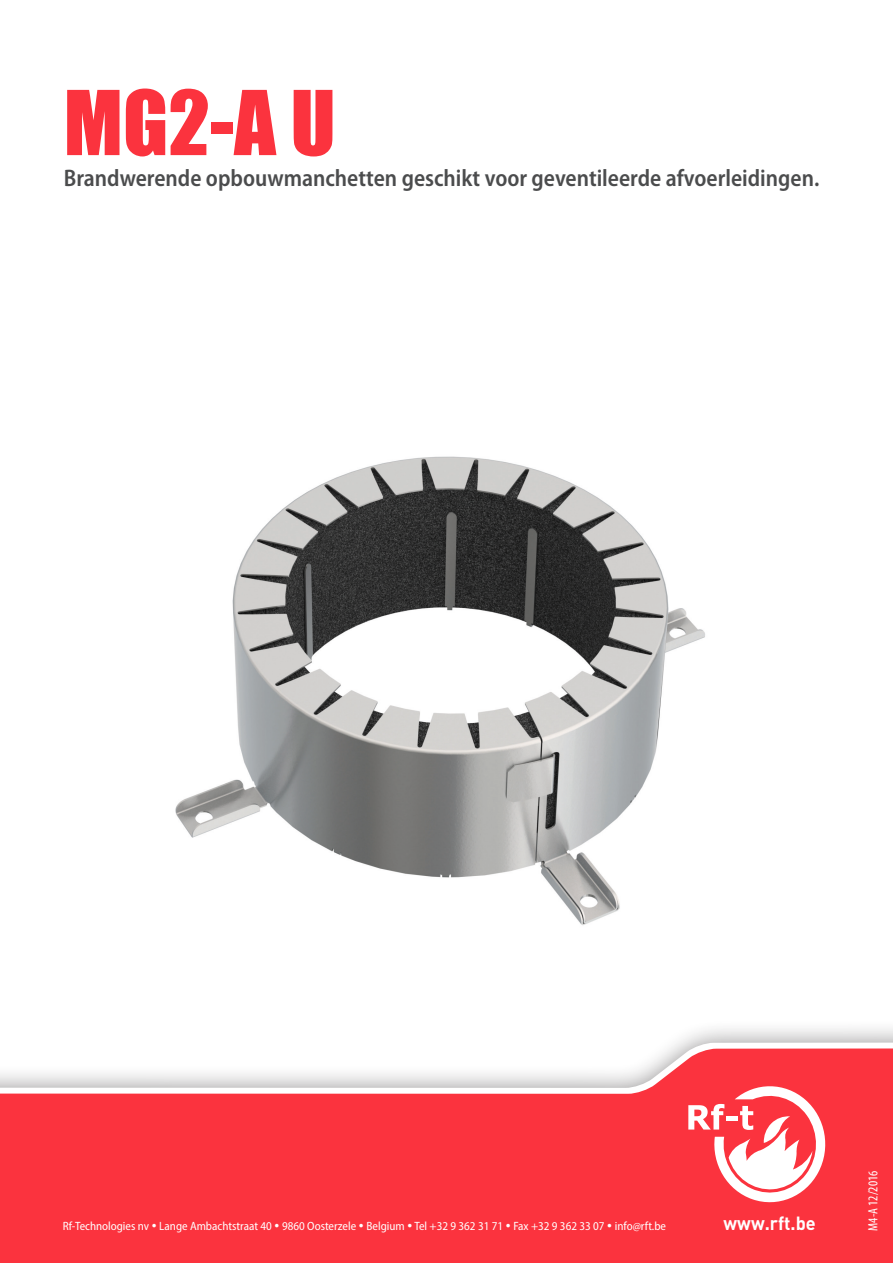
<style>
.page{position:relative;width:893px;height:1263px;background:#fff}
.page>*{position:absolute;margin:0;border:0;box-sizing:border-box;transform-origin:0 0}
.VoorbladHoofding{font:82.5px "Impact";color:#fb333e}
.VoorbladKorteOmschri{font:600 semi-condensed 24px "Myriad Pro";color:#4b4c4d}
.t1{font:700 18.9px "DIN";color:#fff;scale:.96 1}
.VoorbladCode{font:condensed 13.5px "Myriad Pro";letter-spacing:-.015em;color:#fff}
.t2{font:semi-condensed 12px "Myriad Pro";color:#fff}
</style>
<div class="page">
<div style="left:0;top:1019px;width:893px;height:244px;background:#231f20;opacity:.5"></div>
<svg style="left:0;top:1042px;width:893px;height:6px"></svg>
<svg style="left:0;top:1048px;width:893px;height:215px;background:#f9555e"></svg>
<svg style="left:688px;top:1082px;width:143px;height:126px"></svg>
<img style="left:175px;top:456px;width:530px;height:469px">
<p class="VoorbladHoofding" style="left:64px;top:59px;width:273px">MG2-A U</p>
<p class="VoorbladKorteOmschri" style="left:64px;top:163px;width:757px">Brandwerende opbouwmanchetten geschikt voor geventileerde afvoerleidingen.</p>
<p class="t2" style="left:63px;top:1218px;width:605px">Rf-Technologies nv • Lange Ambachtstraat 40 • 9860 Oosterzele • Belgium • Tel +32 9 362 31 71 • Fax +32 9 362 33 07 • info@rft.be</p>
<h3 class="t1" style="left:724px;top:1210px;width:97px">www.rft.be</h3>
<p class="VoorbladCode" style="left:865px;top:1231px;width:61px;rotate:-90deg">M4-A 12/2016</p>
</div>
